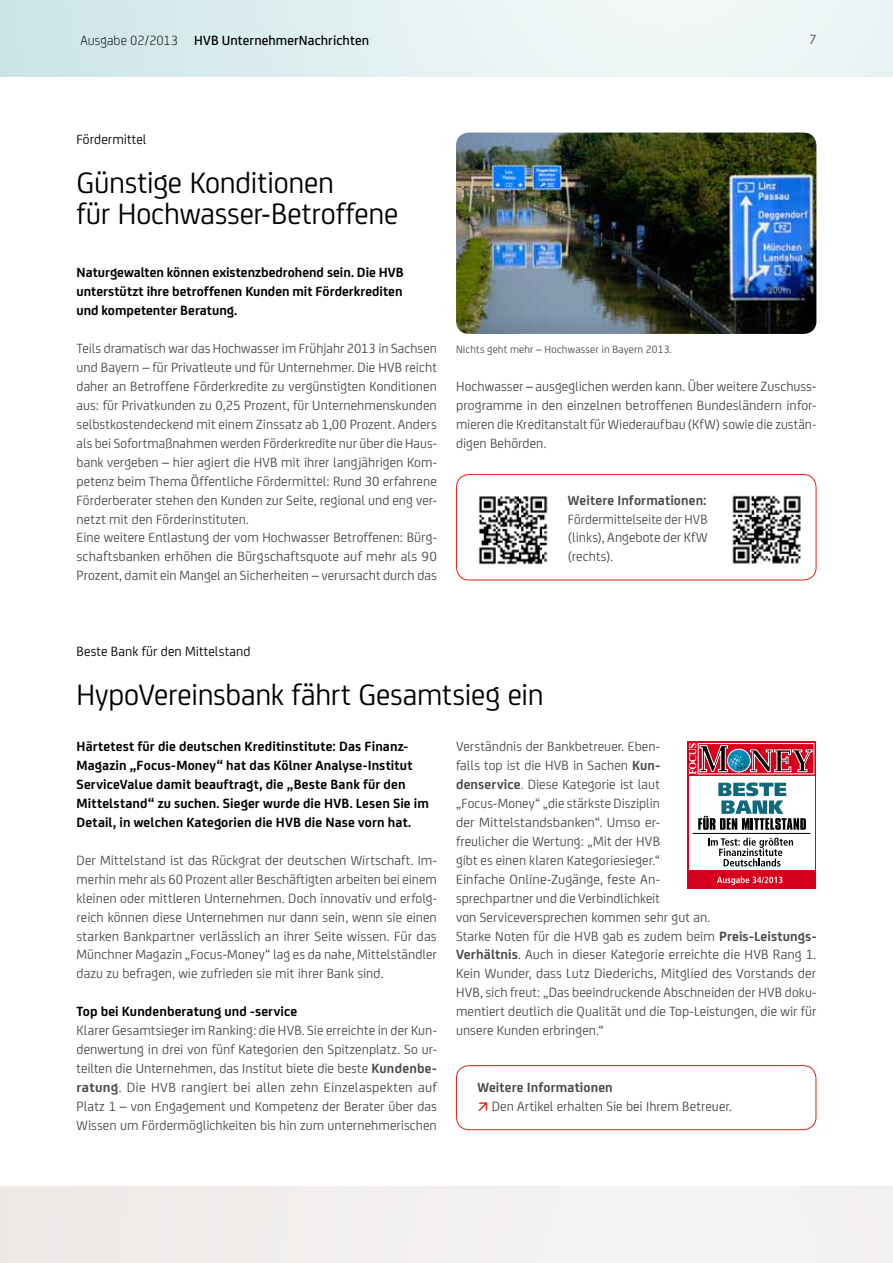
<style>
.page{position:relative;width:893px;height:1263px;background:#fff}
.page>*{position:absolute;margin:0;border:0;box-sizing:border-box;transform-origin:0 0}
.t1{font:31.5px/31.5px "Uni Credit";letter-spacing:-.01em;color:#000}
.t2{font:14.25px/18.9px "Uni Credit";letter-spacing:.005em;color:#4b4b4d;text-align:justify}
.t3{font:700 14.25px/18.9px "Uni Credit";letter-spacing:.01em;color:#000;text-align:justify}
.t4{font:700 14.25px "Uni Credit";letter-spacing:.01em;color:#4b4b4d}
.t5{font:500 14.25px "Uni Credit";letter-spacing:.005em;color:#000}
.t6{font:14.25px "Uni Credit";letter-spacing:.005em;color:#000}
.t7{font:11.25px "Uni Credit";letter-spacing:.015em;color:#4b4b4d}
.s1{font-weight:300}
.s2{font-weight:700}
</style>
<div class="page">
<div style="left:0;top:1186px;width:893px;height:77px;background:#f3f1ef"></div>
<div style="left:0;top:0;width:893px;height:77px;background:linear-gradient(to right,#d1e7ea,#f6faf9)"></div>
<div style="left:456px;top:1065px;width:360px;height:65px;border:1px solid #e32119;border-radius:13px"></div>
<img style="left:456px;top:133px;width:360px;height:201px">
<div style="left:456px;top:474px;width:360px;height:106px;border:1px solid #e32119;border-radius:13px"></div>
<img style="left:479px;top:496px;width:69px;height:69px">
<img style="left:732px;top:495px;width:69px;height:69px">
<div style="left:687px;top:741px;width:129px;height:148px;background:#d7001c"></div>
<div style="left:689px;top:776px;width:125px;height:94px;background:#fff"></div>
<svg style="left:717px;top:876px;width:65px;height:9px"></svg>
<svg style="left:708px;top:838px;width:85px;height:28px"></svg>
<hr style="left:693px;top:833px;width:117px;height:1px;background:#000">
<svg style="left:689px;top:743px;width:124px;height:31px"></svg>
<div style="left:727px;top:749px;width:24px;height:23px;border:1px solid #fff;border-radius:50%"></div>
<svg style="left:698px;top:782px;width:108px;height:48px"></svg>
<p class="t5" style="left:81px;top:30px;width:290px"><span class="s1">Ausgabe 02/2013</span> HVB UnternehmerNachrichten</p>
<p class="t2" style="left:809px;top:29px;width:9px">7</p>
<p class="t6" style="left:77px;top:130px;width:72px">Fördermittel</p>
<h1 class="t1" style="left:77px;top:165px;width:323px">Günstige Konditionen<br>für Hochwasser-Betroffene</h1>
<p class="t3" style="left:77px;top:262px;width:329px">Naturgewalten können existenzbedrohend sein. Die HVB unterstützt ihre betroffenen Kunden mit Förderkrediten und kompetenter Beratung.</p>
<p class="t2" style="left:77px;top:338px;width:362px;text-align:left">Teils dramatisch war das Hochwasser im Frühjahr 2013 in Sachsen und Bayern – für Privatleute und für Unternehmer. Die HVB reicht daher an Betroffene Förderkredite zu vergünstigten Konditionen aus: für Privatkunden zu 0,25 Prozent, für Unternehmenskunden selbstkostendeckend mit einem Zinssatz ab 1,00 Prozent. Anders als bei Sofortmaßnahmen werden Förderkredite nur über die Haus&shy;bank vergeben – hier agiert die HVB mit ihrer langjährigen Kom&shy;petenz beim Thema Öffentliche Fördermittel: Rund 30 erfahrene Förderberater stehen den Kunden zur Seite, regional und eng ver&shy;netzt mit den Förderinstituten.<br>Eine weitere Entlastung der vom Hochwasser Betroffenen: Bürg&shy;schaftsbanken erhöhen die Bürgschaftsquote auf mehr als 90<br>Prozent, damit ein Mangel an Sicherheiten – verursacht durch das</p>
<p class="t7" style="left:456px;top:342px;width:217px">Nichts geht mehr – Hochwasser in Bayern 2013.</p>
<p class="t2" style="left:456px;top:376px;width:362px">Hochwasser – ausgeglichen werden kann. Über weitere Zuschuss&shy;programme in den einzelnen betroffenen Bundesländern infor&shy;mieren die Kreditanstalt für Wiederaufbau (KfW) sowie die zustän&shy;digen Behörden.</p>
<p class="t4" style="left:568px;top:489px;width:140px">Weitere Informationen:</p>
<p class="t2" style="left:568px;top:508px;width:141px">Fördermittelseite der HVB (links), Angebote der KfW (rechts).</p>
<p class="t6" style="left:77px;top:641px;width:175px">Beste Bank für den Mittelstand</p>
<h1 class="t1" style="left:77px;top:677px;width:469px">HypoVereinsbank fährt Gesamtsieg ein</h1>
<p class="t3" style="left:77px;top:736px;width:354px;text-align:left">Härtetest für die deutschen Kreditinstitute: Das Finanz-Magazin „Focus-Money“ hat das Kölner Analyse-Institut ServiceValue damit beauftragt, die „Beste Bank für den Mittelstand“ zu suchen. Sieger wurde die HVB. Lesen Sie im Detail, in welchen Kategorien die HVB die Nase vorn hat.</p>
<p class="t2" style="left:77px;top:850px;width:362px">Der Mittelstand ist das Rückgrat der deutschen Wirtschaft. Im&shy;merhin mehr als 60 Prozent aller Beschäftigten arbeiten bei einem kleinen oder mittleren Unternehmen. Doch innovativ und erfolg&shy;reich können diese Unternehmen nur dann sein, wenn sie einen starken Bankpartner verlässlich an ihrer Seite wissen. Für das Münchner Magazin „Focus-Money“ lag es da nahe, Mittelständler dazu zu befragen, wie zufrieden sie mit ihrer Bank sind.</p>
<p class="t3" style="left:77px;top:1001px;width:222px">Top bei Kundenberatung und -service</p>
<p class="t2" style="left:77px;top:1020px;width:362px">Klarer Gesamtsieger im Ranking: die HVB. Sie erreichte in der Kun&shy;denwertung in drei von fünf Kategorien den Spitzenplatz. So ur&shy;teilten die Unternehmen, das Institut biete die beste <span class="s2">Kundenbe&shy;ratung</span>. Die HVB rangiert bei allen zehn Einzelaspekten auf Platz 1 – von Engagement und Kompetenz der Berater über das Wissen um Fördermöglichkeiten bis hin zum unternehmerischen</p>
<p class="t2" style="left:456px;top:736px;width:362px;text-align:left">Verständnis der Bankbetreuer. Eben-<br>falls top ist die HVB in Sachen <span class="s2">Kun-<br>denservice</span>. Diese Kategorie ist laut<br>„Focus-Money“ „die stärkste Disziplin<br>der Mittelstandsbanken“. Umso er-<br>freulicher die Wertung: „Mit der HVB<br>gibt es einen klaren Kategoriesieger.“<br>Einfache Online-Zugänge, feste An-<br>sprechpartner und die Verbindlichkeit<br>von Serviceversprechen kommen sehr gut an.<br>Starke Noten für die HVB gab es zudem beim <span class="s2">Preis-Leistungs-Verhältnis</span>. Auch in dieser Kategorie erreichte die HVB Rang 1.<br>Kein Wunder, dass Lutz Diederichs, Mitglied des Vorstands der HVB, sich freut: „Das beeindruckende Abschneiden der HVB doku&shy;mentiert deutlich die Qualität und die Top-Leistungen, die wir für unsere Kunden erbringen.“</p>
<p class="t4" style="left:477px;top:1077px;width:137px">Weitere Informationen</p>
<p class="t2" style="left:492px;top:1096px;width:242px">Den Artikel erhalten Sie bei Ihrem Betreuer.</p>
</div>
